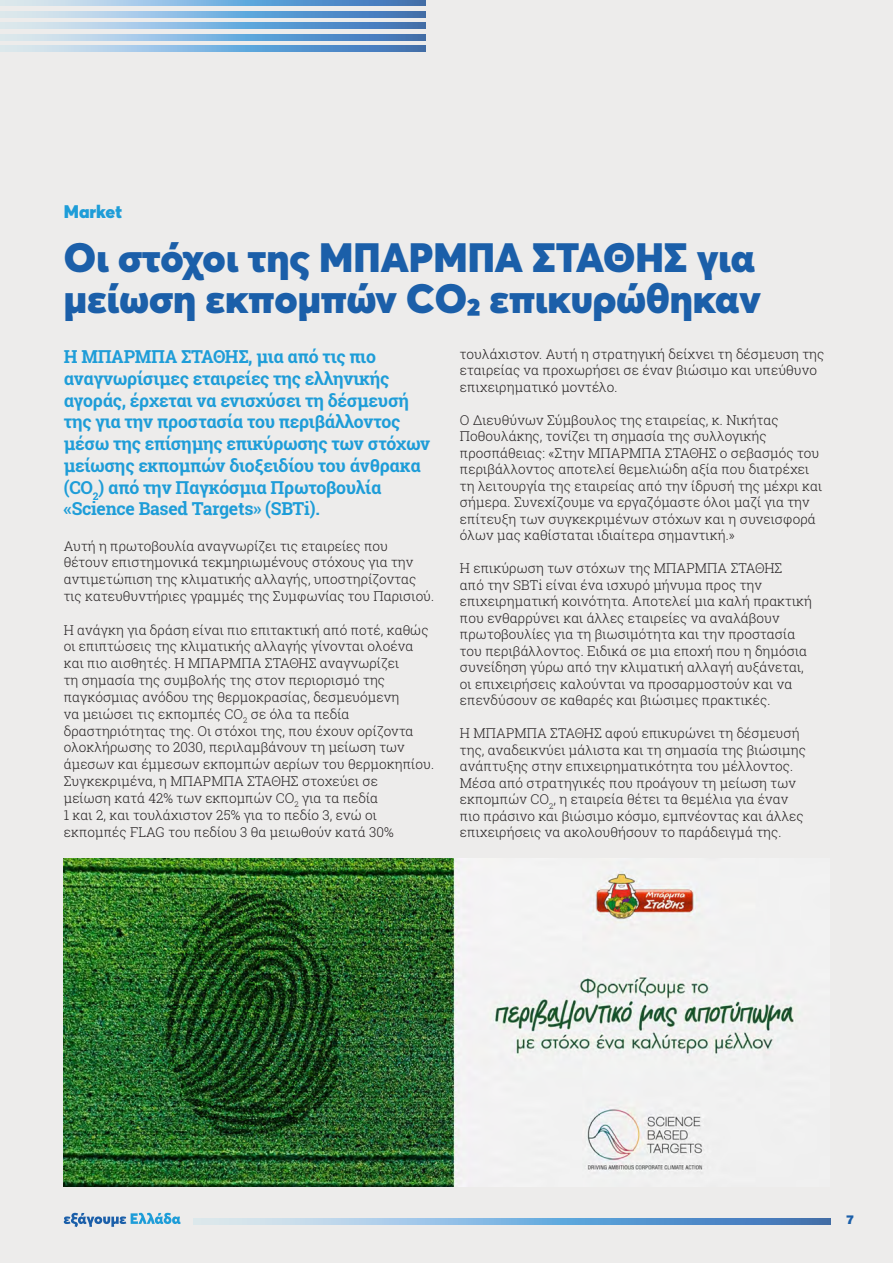
<style>
.page{position:relative;width:893px;height:1263px;background:#edeceb}
.page>*{position:absolute;margin:0;border:0;box-sizing:border-box;transform-origin:0 0}
.t1{font:900 40.5px/40.5px "Averta";color:#1b5fa9}
.t2{font:900 18px "Averta";color:#1e9dd8}
.t3{font:700 17.85px/21.8px "Roboto Slab";letter-spacing:-.015em;color:#1e9dd8}
.t4{font:300 13.5px/16.5px "Roboto Slab";letter-spacing:.005em;color:#231f20}
.t5{font:900 12px "UB Helvetica";color:#1b5fa9}
</style>
<div class="page">
<svg style="left:0;top:0;width:426px;height:6px;background:#83b0d9"></svg>
<svg style="left:0;top:23px;width:426px;height:6px;background:#83b0d9"></svg>
<svg style="left:0;top:46px;width:426px;height:5px;background:#83b0d9"></svg>
<svg style="left:0;top:11px;width:426px;height:6px;background:#83b0d9"></svg>
<svg style="left:0;top:34px;width:426px;height:6px;background:#83b0d9"></svg>
<svg style="left:64px;top:1213px;width:117px;height:14px"></svg>
<svg style="left:194px;top:1219px;width:637px;height:5px;background:#83b0d9"></svg>
<img style="left:64px;top:859px;width:731px;height:327px">
<h2 class="t2" style="left:64px;top:200px;width:60px">Market</h2>
<h1 class="t1" style="left:64px;top:237px;width:699px">Οι στόχοι της ΜΠΑΡΜΠΑ ΣΤΑΘΗΣ για μείωση εκπομπών CO₂ επικυρώθηκαν</h1>
<p class="t3" style="left:64px;top:346px;width:368px">Η ΜΠΑΡΜΠΑ ΣΤΑΘΗΣ, μια από τις πιο αναγνωρίσιμες εταιρείες της ελληνικής αγοράς, έρχεται να ενισχύσει τη δέσμευσή της για την προστασία του περιβάλλοντος μέσω της επίσημης επικύρωσης των στόχων μείωσης εκπομπών διοξειδίου του άνθρακα (CO<sub>2</sub>) από την Παγκόσμια Πρωτοβουλία «Science Based Targets» (SBTi).</p>
<p class="t4" style="left:64px;top:537px;width:372px">Αυτή η πρωτοβουλία αναγνωρίζει τις εταιρείες που θέτουν επιστημονικά τεκμηριωμένους στόχους για την αντιμετώπιση της κλιματικής αλλαγής, υποστηρίζοντας τις κατευθυντήριες γραμμές της Συμφωνίας του Παρισιού.</p>
<p class="t4" style="left:64px;top:621px;width:372px">Η ανάγκη για δράση είναι πιο επιτακτική από ποτέ, καθώς οι επιπτώσεις της κλιματικής αλλαγής γίνονται ολοένα και πιο αισθητές. Η ΜΠΑΡΜΠΑ ΣΤΑΘΗΣ αναγνωρίζει<br>τη σημασία της συμβολής της στον περιορισμό της παγκόσμιας ανόδου της θερμοκρασίας, δεσμευόμενη<br>να μειώσει τις εκπομπές CO<sub>2</sub> σε όλα τα πεδία δραστηριότητας της. Οι στόχοι της, που έχουν ορίζοντα ολοκλήρωσης το 2030, περιλαμβάνουν τη μείωση των άμεσων και έμμεσων εκπομπών αερίων του θερμοκηπίου.<br>Συγκεκριμένα, η ΜΠΑΡΜΠΑ ΣΤΑΘΗΣ στοχεύει σε<br>μείωση κατά 42% των εκπομπών CO<sub>2</sub> για τα πεδία<br>1 και 2, και τουλάχιστον 25% για το πεδίο 3, ενώ οι εκπομπές FLAG του πεδίου 3 θα μειωθούν κατά 30%</p>
<p class="t4" style="left:460px;top:345px;width:366px">τουλάχιστον. Αυτή η στρατηγική δείχνει τη δέσμευση της εταιρείας να προχωρήσει σε έναν βιώσιμο και υπεύθυνο επιχειρηματικό μοντέλο.</p>
<p class="t4" style="left:460px;top:411px;width:364px">Ο Διευθύνων Σύμβουλος της εταιρείας, κ. Νικήτας Ποθουλάκης, τονίζει τη σημασία της συλλογικής προσπάθειας: «Στην ΜΠΑΡΜΠΑ ΣΤΑΘΗΣ ο σεβασμός του περιβάλλοντος αποτελεί θεμελιώδη αξία που διατρέχει τη λειτουργία της εταιρείας από την ίδρυσή της μέχρι και σήμερα. Συνεχίζουμε να εργαζόμαστε όλοι μαζί για την επίτευξη των συγκεκριμένων στόχων και η συνεισφορά όλων μας καθίσταται ιδιαίτερα σημαντική.»</p>
<p class="t4" style="left:460px;top:560px;width:354px">Η επικύρωση των στόχων της ΜΠΑΡΜΠΑ ΣΤΑΘΗΣ<br>από την SBTi είναι ένα ισχυρό μήνυμα προς την επιχειρηματική κοινότητα. Αποτελεί μια καλή πρακτική που ενθαρρύνει και άλλες εταιρείες να αναλάβουν πρωτοβουλίες για τη βιωσιμότητα και την προστασία του περιβάλλοντος. Ειδικά σε μια εποχή που η δημόσια συνείδηση γύρω από την κλιματική αλλαγή αυξάνεται, οι επιχειρήσεις καλούνται να προσαρμοστούν και να επενδύσουν σε καθαρές και βιώσιμες πρακτικές.</p>
<p class="t4" style="left:460px;top:724px;width:347px">Η ΜΠΑΡΜΠΑ ΣΤΑΘΗΣ αφού επικυρώνει τη δέσμευσή της, αναδεικνύει μάλιστα και τη σημασία της βιώσιμης ανάπτυξης στην επιχειρηματικότητα του μέλλοντος.<br>Μέσα από στρατηγικές που προάγουν τη μείωση των εκπομπών CO<sub>2</sub>, η εταιρεία θέτει τα θεμέλια για έναν πιο πράσινο και βιώσιμο κόσμο, εμπνέοντας και άλλες επιχειρήσεις να ακολουθήσουν το παράδειγμά της.</p>
<p class="t5" style="left:846px;top:1212px;width:10px">7</p>
</div>
